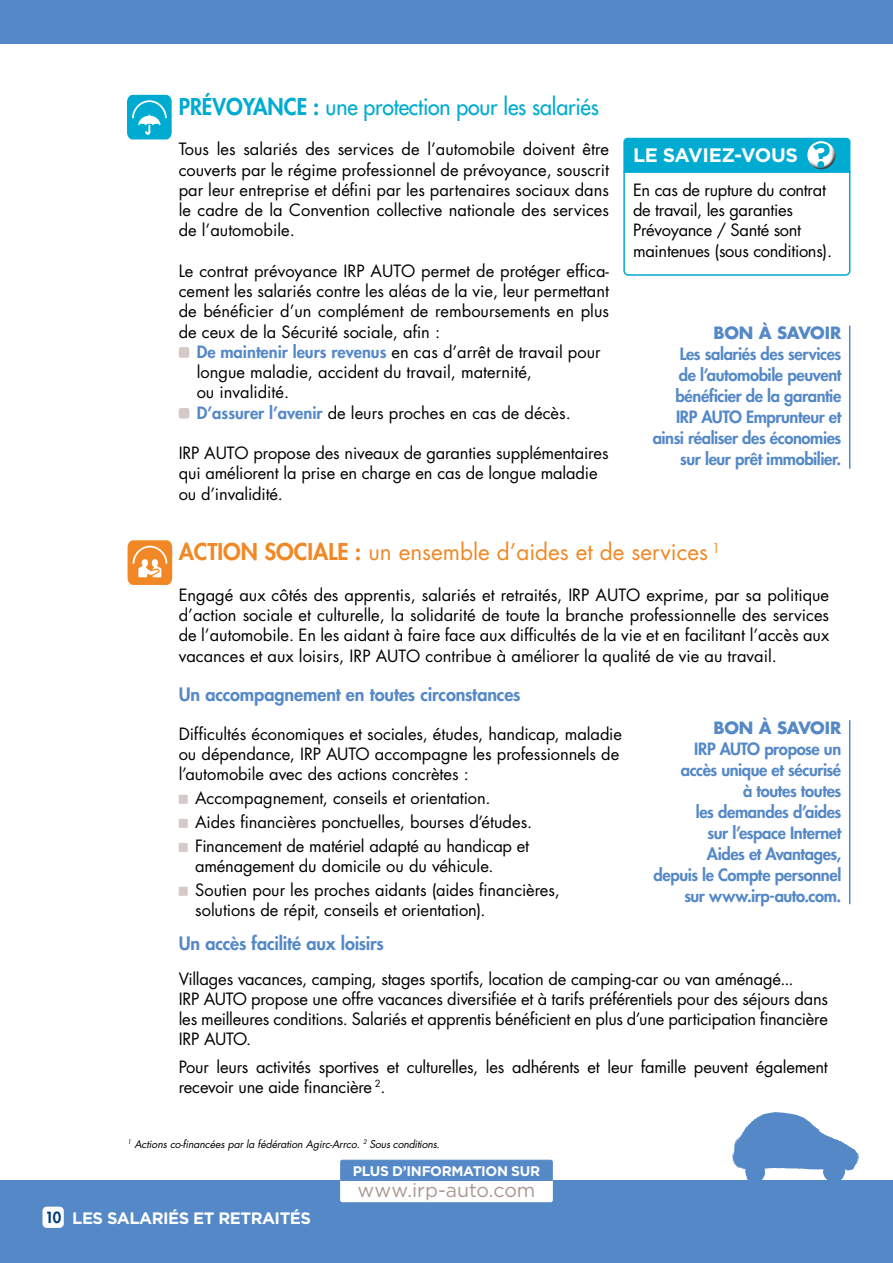
<style>
.page{position:relative;width:893px;height:1263px;background:#fff}
.page>*{position:absolute;margin:0;border:0;box-sizing:border-box;transform-origin:0 0}
.t1{font:22.5px "Futura Std";color:#f18825}
.t2{font:500 22.5px "Futura Std";letter-spacing:-.01em;color:#00abd2;scale:.95 1}
.t3{font:19.5px "Gotham";letter-spacing:-.005em;color:#aa9893}
.t4{font:700 19.5px "Gotham";letter-spacing:-.025em;color:#fff}
.t5{font:800 18px "Futura Std";letter-spacing:-.01em;color:#5488c7}
.t6{font:16.5px/20.2px "Futura Std";letter-spacing:-.01em;color:#000}
.t7{font:800 16.5px/21px "Futura Std";letter-spacing:-.025em;color:#5488c7;text-align:right}
.t8{font:700 16.5px "Gotham";letter-spacing:-.03em;color:#fff}
.t9{font:700 16.5px "Futura Std";letter-spacing:-.02em;color:#5488c7}
.t10{font:800 15px "Futura Std";color:#003a76}
.t11{font:700 13.95px "Gotham";letter-spacing:-.025em;color:#fff}
.t12{font:italic 10.5px "Futura Std";letter-spacing:-.01em;color:#000}
.s1{font-weight:800}
.s2{font-weight:800;color:#5488c7}
</style>
<div class="page">
<div style="left:0;top:1180px;width:893px;height:83px;background:#5488c7"></div>
<svg style="left:732px;top:1112px;width:127px;height:68px"></svg>
<div style="left:0;top:0;width:893px;height:43px;background:#5488c7"></div>
<div style="left:341px;top:1160px;width:211px;height:42px;background:#fff;border-radius:2px"></div>
<div style="left:340px;top:1160px;width:213px;height:42px;border:1px solid #fff;border-radius:2px"></div>
<div style="left:43px;top:1206px;width:21px;height:22px;background:#fff;border-radius:4px"></div>
<svg style="left:340px;top:1159px;width:213px;height:22px;background:#5a8cc8"></svg>
<div style="left:179px;top:347px;width:10px;height:11px;background:#d4cac8;border-radius:2px"></div>
<div style="left:179px;top:408px;width:10px;height:11px;background:#d4cac8;border-radius:2px"></div>
<svg style="left:623px;top:138px;width:228px;height:138px"></svg>
<div style="left:817px;top:161px;width:7px;height:7px;background:#00abd2;border-radius:50%"></div>
<svg style="left:127px;top:95px;width:45px;height:44px;background:#27b7d8"></svg>
<svg style="left:128px;top:540px;width:44px;height:45px;background:#f39f50"></svg>
<div style="left:179px;top:795px;width:9px;height:9px;background:#d4cac8"></div>
<div style="left:179px;top:819px;width:9px;height:9px;background:#d4cac8"></div>
<div style="left:179px;top:843px;width:9px;height:9px;background:#d4cac8"></div>
<div style="left:179px;top:887px;width:9px;height:9px;background:#d4cac8"></div>
<hr style="left:849px;top:326px;width:1px;height:142px;background:#5488c7">
<hr style="left:849px;top:721px;width:1px;height:183px;background:#5488c7">
<h1 class="t2" style="left:179px;top:92px;width:444px"><span class="s1">PRÉVOYANCE :</span> une protection pour les salariés</h1>
<p class="t6" style="left:179px;top:139px;width:432px;text-align:justify">Tous les salariés des services de l’automobile doivent être couverts par le régime professionnel de prévoyance, souscrit par leur entreprise et défini par les partenaires sociaux dans le cadre de la Convention collective nationale des services de l’automobile.</p>
<p class="t6" style="left:179px;top:261px;width:432px;text-align:justify">Le contrat prévoyance IRP AUTO permet de protéger effica&shy;cement les salariés contre les aléas de la vie, leur permettant de bénéficier d’un complément de remboursements en plus de ceux de la Sécurité sociale, afin :</p>
<p class="t6" style="left:197px;top:342px;width:406px"><span class="s2">De maintenir leurs revenus</span> en cas d’arrêt de travail pour longue maladie, accident du travail, maternité,<br>ou invalidité.<br><span class="s2">D’assurer l’avenir</span> de leurs proches en cas de décès.</p>
<p class="t6" style="left:179px;top:443px;width:431px">IRP AUTO propose des niveaux de garanties supplémentaires qui améliorent la prise en charge en cas de longue maladie ou d’invalidité.</p>
<p class="t4" style="left:633px;top:142px;width:166px">LE SAVIEZ-VOUS</p>
<p class="t6" style="left:633px;top:180px;width:200px">En cas de rupture du contrat de travail, les garanties<br>Prévoyance / Santé sont maintenues (sous conditions).</p>
<p class="t9" style="left:714px;top:322px;width:129px">BON À SAVOIR</p>
<p class="t7" style="left:653px;top:343px;width:190px">Les salariés des services<br>de l’automobile peuvent bénéficier de la garantie<br>IRP AUTO Emprunteur et ainsi réaliser des économies sur leur prêt immobilier.</p>
<h1 class="t1" style="left:179px;top:538px;width:543px"><span class="s1">ACTION SOCIALE :</span> un ensemble d’aides et de services <sup>1</sup></h1>
<p class="t6" style="left:179px;top:585px;width:652px;text-align:justify">Engagé aux côtés des apprentis, salariés et retraités, IRP AUTO exprime, par sa politique d’action sociale et culturelle, la solidarité de toute la branche professionnelle des services de l’automobile. En les aidant à faire face aux difficultés de la vie et en facilitant l’accès aux vacances et aux loisirs, IRP AUTO contribue à améliorer la qualité de vie au travail.</p>
<p class="t5" style="left:179px;top:683px;width:343px">Un accompagnement en toutes circonstances</p>
<p class="t6" style="left:179px;top:724px;width:445px;line-height:19.8px">Difficultés économiques et sociales, études, handicap, maladie ou dépendance, IRP AUTO accompagne les professionnels de l’automobile avec des actions concrètes :</p>
<p class="t6" style="left:195px;top:786px;width:338px;line-height:24px">Accompagnement, conseils et orientation.<br>Aides financières ponctuelles, bourses d’études.<br>Financement de matériel adapté au handicap et</p>
<p class="t6" style="left:195px;top:854px;width:366px;line-height:24px">aménagement du domicile ou du véhicule.<br>Soutien pour les proches aidants (aides financières,</p>
<p class="t6" style="left:195px;top:899px;width:292px">solutions de répit, conseils et orientation).</p>
<p class="t9" style="left:714px;top:716px;width:129px">BON À SAVOIR</p>
<p class="t7" style="left:654px;top:738px;width:189px">IRP AUTO propose un<br>accès unique et sécurisé<br>à toutes toutes<br>les demandes d’aides<br>sur l’espace Internet<br>Aides et Avantages,<br>depuis le Compte personnel sur www.irp-auto.com.</p>
<p class="t5" style="left:179px;top:931px;width:207px">Un accès facilité aux loisirs</p>
<p class="t6" style="left:179px;top:969px;width:651px;line-height:19.8px">Villages vacances, camping, stages sportifs, location de camping-car ou van aménagé...<br>IRP AUTO propose une offre vacances diversifiée et à tarifs préférentiels pour des séjours dans les meilleures conditions. Salariés et apprentis bénéficient en plus d’une participation financière IRP AUTO.</p>
<p class="t6" style="left:179px;top:1057px;width:651px;line-height:19.8px">Pour leurs activités sportives et culturelles, les adhérents et leur famille peuvent également recevoir une aide financière <sup>2</sup>.</p>
<p class="t10" style="left:45px;top:1208px;width:18px">10</p>
<p class="t12" style="left:128px;top:1137px;width:314px"><sup>1</sup> Actions co-financées par la fédération Agirc-Arrco. <sup>2</sup> Sous conditions.</p>
<p class="t11" style="left:353px;top:1161px;width:189px">PLUS D’INFORMATION SUR</p>
<p class="t8" style="left:72px;top:1207px;width:240px">LES SALARIÉS ET RETRAITÉS</p>
<p class="t3" style="left:357px;top:1178px;width:179px">www.irp-auto.com</p>
</div>
